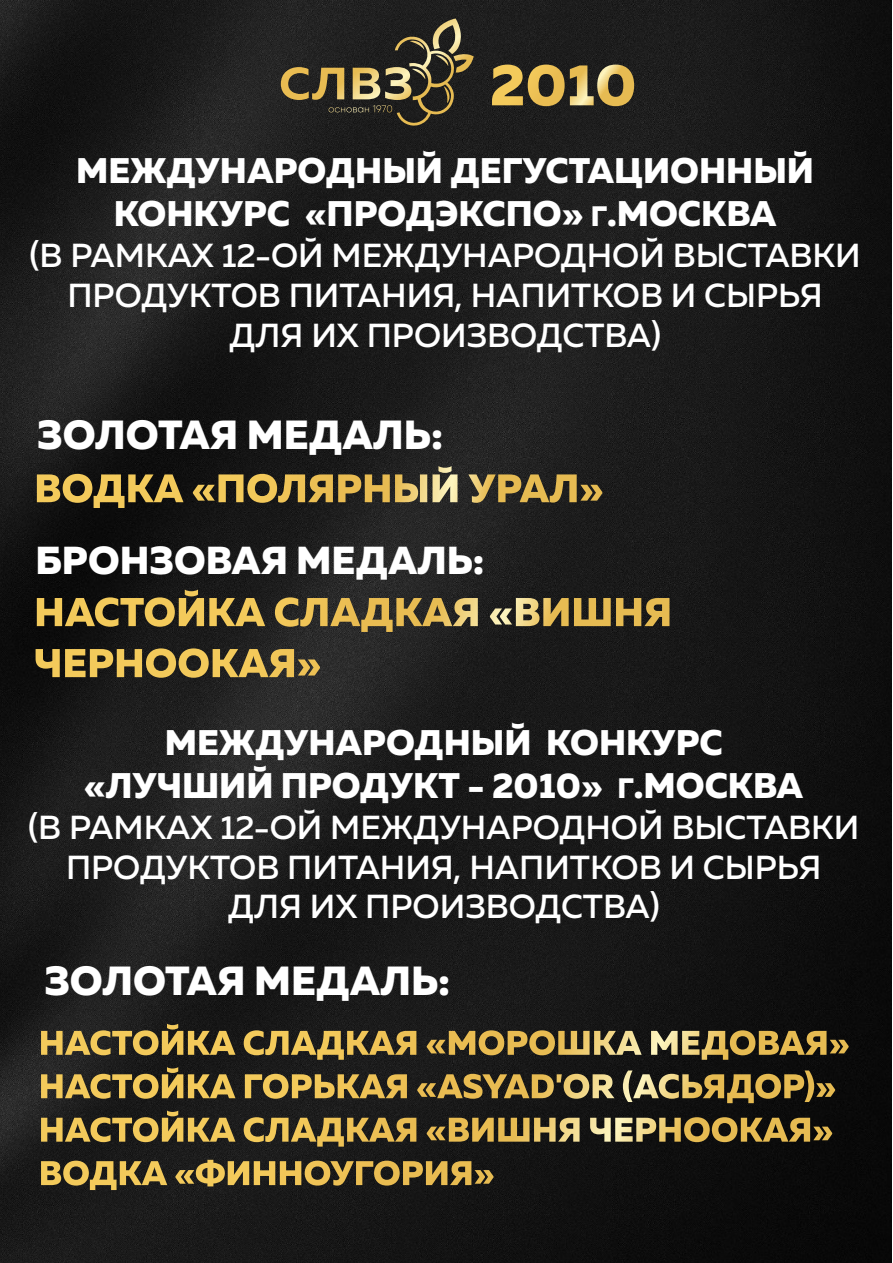
<style>
.page{position:relative;width:893px;height:1263px;background:#fff}
.page>*{position:absolute;margin:0;border:0;box-sizing:border-box;transform-origin:0 0}
.t1{font:800 40.65px "Muller";color:#fff}
.t2{font:800 39px "Muller";color:#fff}
.t3{font:800 35.55px/42.8px "Muller";color:#fff;text-align:center}
.t4{font:500 33.3px/39.9px "Muller";color:#fff;text-align:center}
.s1{font-size:28.2px}
</style>
<div class="page">
<img style="left:0;top:0;width:891px;height:1263px">
<svg style="left:490px;top:63px;width:144px;height:43px;background:#8e7943"></svg>
<svg style="left:281px;top:18px;width:193px;height:94px;background:#484230"></svg>
<svg style="left:36px;top:465px;width:567px;height:43px;background:#655732"></svg>
<svg style="left:36px;top:588px;width:638px;height:45px;background:#655733"></svg>
<svg style="left:34px;top:648px;width:287px;height:30px;background:#8a753c"></svg>
<svg style="left:40px;top:1023px;width:809px;height:37px;background:#645631"></svg>
<svg style="left:40px;top:1066px;width:796px;height:38px;background:#605230"></svg>
<svg style="left:40px;top:1110px;width:792px;height:37px;background:#635530"></svg>
<svg style="left:40px;top:1158px;width:454px;height:33px;background:#6f5e32"></svg>
<p class="t3" style="left:76px;top:152px;width:739px">МЕЖДУНАРОДНЫЙ ДЕГУСТАЦИОННЫЙ<br>КОНКУРС «ПРОДЭКСПО» <span class="s1">Г</span>.МОСКВА</p>
<p class="t4" style="left:30px;top:237px;width:833px">(В РАМКАХ 12-ОЙ МЕЖДУНАРОДНОЙ ВЫСТАВКИ<br>ПРОДУКТОВ ПИТАНИЯ, НАПИТКОВ И СЫРЬЯ<br>ДЛЯ ИХ ПРОИЗВОДСТВА)</p>
<p class="t1" style="left:37px;top:417px;width:407px">ЗОЛОТАЯ МЕДАЛЬ:</p>
<p class="t2" style="left:35px;top:543px;width:450px">БРОНЗОВАЯ МЕДАЛЬ:</p>
<p class="t3" style="left:84px;top:724px;width:721px">МЕЖДУНАРОДНЫЙ КОНКУРС «ЛУЧШИЙ ПРОДУКТ - 2010» <span class="s1">Г</span>.МОСКВА</p>
<p class="t4" style="left:28px;top:809px;width:833px">(В РАМКАХ 12-ОЙ МЕЖДУНАРОДНОЙ ВЫСТАВКИ<br>ПРОДУКТОВ ПИТАНИЯ, НАПИТКОВ И СЫРЬЯ<br>ДЛЯ ИХ ПРОИЗВОДСТВА)</p>
<p class="t1" style="left:44px;top:963px;width:407px">ЗОЛОТАЯ МЕДАЛЬ:</p>
</div>
